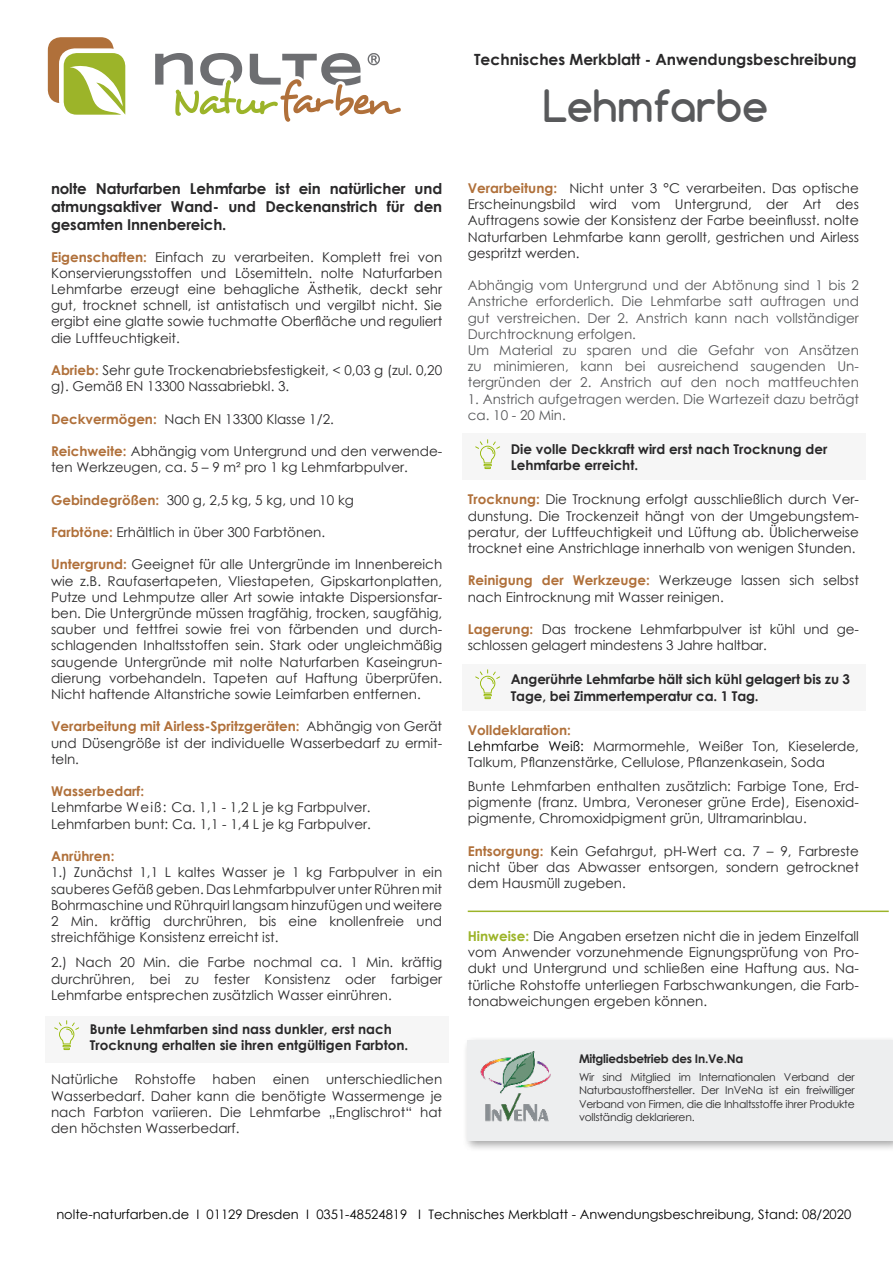
<style>
.page{position:relative;width:893px;height:1263px;background:#fff}
.page>*{position:absolute;margin:0;border:0;box-sizing:border-box;transform-origin:0 0}
.t1{font:700 42px "Comfortaa";color:#58595b}
.t2{font:700 15.45px "Century Gothic";color:#292829}
.t3{font:700 15px/18px "Century Gothic";letter-spacing:-.01em;color:#292829;text-align:justify}
.t4{font:13.5px/16.2px "Century Gothic";color:#292829;text-align:justify}
.t5{font:13.5px/16.2px "Century Gothic";color:#565759}
.t6{font:700 13.5px/16.2px "Century Gothic";color:#292829}
.t7{font:700 13.5px "Century Gothic";color:#b0703a}
.t8{font:13.05px "Century Gothic";color:#000}
.t9{font:700 12px "Century Gothic";letter-spacing:-.02em;color:#292829}
.t10{font:10.8px/13.5px "Century Gothic";letter-spacing:-.02em;color:#292829;text-align:justify}
.s1{font-weight:700;color:#b0703a}
.s2{color:#000}
.s3{font-weight:700;color:#9cb429}
</style>
<div class="page">
<div style="left:462px;top:664px;width:404px;height:47px;background:#f6f6f6"></div>
<div style="left:462px;top:433px;width:404px;height:46px;background:#f6f6f6"></div>
<div style="left:45px;top:1016px;width:404px;height:46px;background:#f6f6f6"></div>
<svg style="left:48px;top:37px;width:77px;height:78px"></svg>
<svg style="left:155px;top:53px;width:246px;height:69px"></svg>
<hr style="left:468px;top:910px;width:421px;height:2px;background:#9cb429">
<svg style="left:54px;top:1020px;width:25px;height:30px"></svg>
<svg style="left:475px;top:439px;width:25px;height:30px"></svg>
<svg style="left:475px;top:669px;width:25px;height:30px"></svg>
<div style="left:463px;top:1036px;width:430px;height:116px;background:#000;opacity:.36"></div>
<div style="left:468px;top:1041px;width:425px;height:100px;background:#edeeef"></div>
<img style="left:480px;top:1051px;width:70px;height:71px">
<p class="t2" style="left:474px;top:47px;width:384px">Technisches Merkblatt - Anwendungsbeschreibung</p>
<p class="t3" style="left:51px;top:179px;width:393px">nolte Naturfarben Lehmfarbe ist ein natürlicher und atmungsaktiver Wand- und Deckenanstrich für den gesamten Innenbereich.</p>
<p class="t4" style="left:51px;top:248px;width:393px"><span class="s1">Eigenschaften:</span> Einfach zu verarbeiten. Komplett frei von Konservierungsstoffen und Lösemitteln. nolte Naturfarben Lehmfarbe erzeugt eine behagliche Ästhetik, deckt sehr gut, trocknet schnell, ist antistatisch und vergilbt nicht. Sie ergibt eine glatte sowie tuchmatte Oberfläche und reguliert die Luftfeuchtigkeit.</p>
<p class="t4" style="left:51px;top:362px;width:393px"><span class="s1">Abrieb:</span> Sehr gute Trockenabriebsfestigkeit, &lt; 0,03 g (zul. 0,20 g). Gemäß EN 13300 Nassabriebkl. 3.</p>
<p class="t4" style="left:51px;top:410px;width:284px"><span class="s1">Deckvermögen:</span> Nach EN 13300 Klasse 1/2.</p>
<p class="t4" style="left:51px;top:443px;width:393px"><span class="s1">Reichweite:</span> Abhängig vom Untergrund und den verwende&shy;ten Werkzeugen, ca. 5 – 9 m² pro 1 kg Lehmfarbpulver.</p>
<p class="t4" style="left:51px;top:491px;width:304px"><span class="s1">Gebindegrößen:</span> 300 g, 2,5 kg, 5 kg, und 10 kg</p>
<p class="t4" style="left:51px;top:524px;width:276px"><span class="s1">Farbtöne:</span> Erhältlich in über 300 Farbtönen.</p>
<p class="t4" style="left:51px;top:556px;width:393px"><span class="s1">Untergrund:</span> Geeignet für alle Untergründe im Innenbereich wie z.B. Raufasertapeten, Vliestapeten, Gipskartonplatten, Putze und Lehmputze aller Art sowie intakte Dispersionsfar&shy;ben. Die Untergründe müssen tragfähig, trocken, saugfähig, sauber und fettfrei sowie frei von färbenden und durch&shy;schlagenden Inhaltsstoffen sein. Stark oder ungleichmäßig saugende Untergründe mit nolte Naturfarben Kaseingrun&shy;dierung vorbehandeln. Tapeten auf Haftung überprüfen.<br>Nicht haftende Altanstriche sowie Leimfarben entfernen.</p>
<p class="t4" style="left:51px;top:718px;width:393px"><span class="s1">Verarbeitung mit Airless-Spritzgeräten:</span> Abhängig von Gerät und Düsengröße ist der individuelle Wasserbedarf zu ermit&shy;teln.</p>
<p class="t7" style="left:51px;top:781px;width:95px">Wasserbedarf:</p>
<p class="t4" style="left:51px;top:799px;width:321px">Lehmfarbe Weiß: Ca. 1,1 - 1,2 L je kg Farbpulver.<br>Lehmfarben bunt: Ca. 1,1 - 1,4 L je kg Farbpulver.</p>
<p class="t7" style="left:51px;top:846px;width:65px">Anrühren:</p>
<p class="t4" style="left:51px;top:864px;width:393px">1.) Zunächst 1,1 L kaltes Wasser je 1 kg Farbpulver in ein sauberes Gefäß geben. Das Lehmfarbpulver unter Rühren mit Bohrmaschine und Rührquirl langsam hinzufügen und weitere 2 Min. kräftig durchrühren, bis eine knollenfreie und streichfähige Konsistenz erreicht ist.</p>
<p class="t4" style="left:51px;top:954px;width:393px">2.) Nach 20 Min. die Farbe nochmal ca. 1 Min. kräftig durchrühren, bei zu fester Konsistenz oder farbiger Lehmfarbe entsprechen zusätzlich Wasser einrühren.</p>
<p class="t6" style="left:90px;top:1020px;width:320px">Bunte Lehmfarben sind nass dunkler, erst nach<br>Trocknung erhalten sie ihren entgültigen Farbton.</p>
<p class="t4" style="left:51px;top:1071px;width:393px">Natürliche Rohstoffe haben einen unterschiedlichen Wasserbedarf. Daher kann die benötigte Wassermenge je nach Farbton variieren. Die Lehmfarbe „Englischrot“ hat den höchsten Wasserbedarf.</p>
<h1 class="t1" style="left:543px;top:79px;width:227px">Lehmfarbe</h1>
<p class="t4" style="left:468px;top:180px;width:393px"><span class="s1">Verarbeitung:</span> Nicht unter 3 °C verarbeiten. Das optische Erscheinungsbild wird vom Untergrund, der Art des Auftragens sowie der Konsistenz der Farbe beeinflusst. nolte Naturfarben Lehmfarbe kann gerollt, gestrichen und Airless gespritzt werden.</p>
<p class="t5" style="left:468px;top:277px;width:393px">Abhängig vom Untergrund und der Abtönung sind 1 bis 2<br>Anstriche erforderlich. Die Lehmfarbe satt auftragen und gut verstreichen. Der 2. Anstrich kann nach vollständiger Durchtrocknung erfolgen.<br>Um Material zu sparen und die Gefahr von Ansätzen zu minimieren, kann bei ausreichend saugenden Un&shy;tergründen der 2. Anstrich auf den noch mattfeuchten</p>
<p class="t5" style="left:468px;top:390px;width:393px">1. Anstrich aufgetragen werden. Die Wartezeit dazu beträgt ca. 10 - 20 Min.</p>
<p class="t6" style="left:511px;top:440px;width:318px">Die volle Deckkraft wird erst nach Trocknung der<br>Lehmfarbe erreicht.</p>
<p class="t4" style="left:468px;top:491px;width:393px"><span class="s1">Trocknung:</span> Die Trocknung erfolgt ausschließlich durch Ver&shy;dunstung. Die Trockenzeit hängt von der Umgebungstem&shy;peratur, der Luftfeuchtigkeit und Lüftung ab. Üblicherweise trocknet eine Anstrichlage innerhalb von wenigen Stunden.</p>
<p class="t4" style="left:468px;top:572px;width:393px"><span class="s1">Reinigung der Werkzeuge:</span> Werkzeuge lassen sich selbst nach Eintrocknung mit Wasser reinigen.</p>
<p class="t4" style="left:468px;top:621px;width:393px"><span class="s1">Lagerung:</span> Das trockene Lehmfarbpulver ist kühl und ge&shy;schlossen gelagert mindestens 3 Jahre haltbar.</p>
<p class="t6" style="left:511px;top:671px;width:341px">Angerührte Lehmfarbe hält sich kühl gelagert bis zu 3<br>Tage, bei Zimmertemperatur ca. 1 Tag.</p>
<p class="t4" style="left:468px;top:722px;width:393px;text-align:left"><span class="s1">Volldeklaration:<br></span><span class="s2">Lehmfarbe Weiß:</span> Marmormehle, Weißer Ton, Kieselerde,<br>Talkum, Pflanzenstärke, Cellulose, Pflanzenkasein, Soda</p>
<p class="t4" style="left:468px;top:778px;width:393px">Bunte Lehmfarben enthalten zusätzlich: Farbige Tone, Erd&shy;pigmente (franz. Umbra, Veroneser grüne Erde), Eisenoxid&shy;pigmente, Chromoxidpigment grün, Ultramarinblau.</p>
<p class="t4" style="left:468px;top:842px;width:393px"><span class="s1">Entsorgung:</span> Kein Gefahrgut, pH-Wert ca. 7 – 9, Farbreste nicht über das Abwasser entsorgen, sondern getrocknet dem Hausmüll zugeben.</p>
<p class="t4" style="left:468px;top:928px;width:393px"><span class="s3">Hinweise:</span> Die Angaben ersetzen nicht die in jedem Einzelfall vom Anwender vorzunehmende Eignungsprüfung von Pro&shy;dukt und Untergrund und schließen eine Haftung aus. Na&shy;türliche Rohstoffe unterliegen Farbschwankungen, die Farb&shy;tonabweichungen ergeben können.</p>
<p class="t9" style="left:579px;top:1049px;width:166px">Mitgliedsbetrieb des In.Ve.Na</p>
<p class="t10" style="left:579px;top:1070px;width:277px">Wir sind Mitglied im Internationalen Verband der Naturbaustoffhersteller. Der InVeNa ist ein freiwilliger Verband von Firmen, die die Inhaltsstoffe ihrer Produkte vollständig deklarieren.</p>
<p class="t8" style="left:56px;top:1205px;width:796px">nolte-naturfarben.de I 01129 Dresden I 0351-48524819 I Technisches Merkblatt - Anwendungsbeschreibung, Stand: 08/2020</p>
</div>
